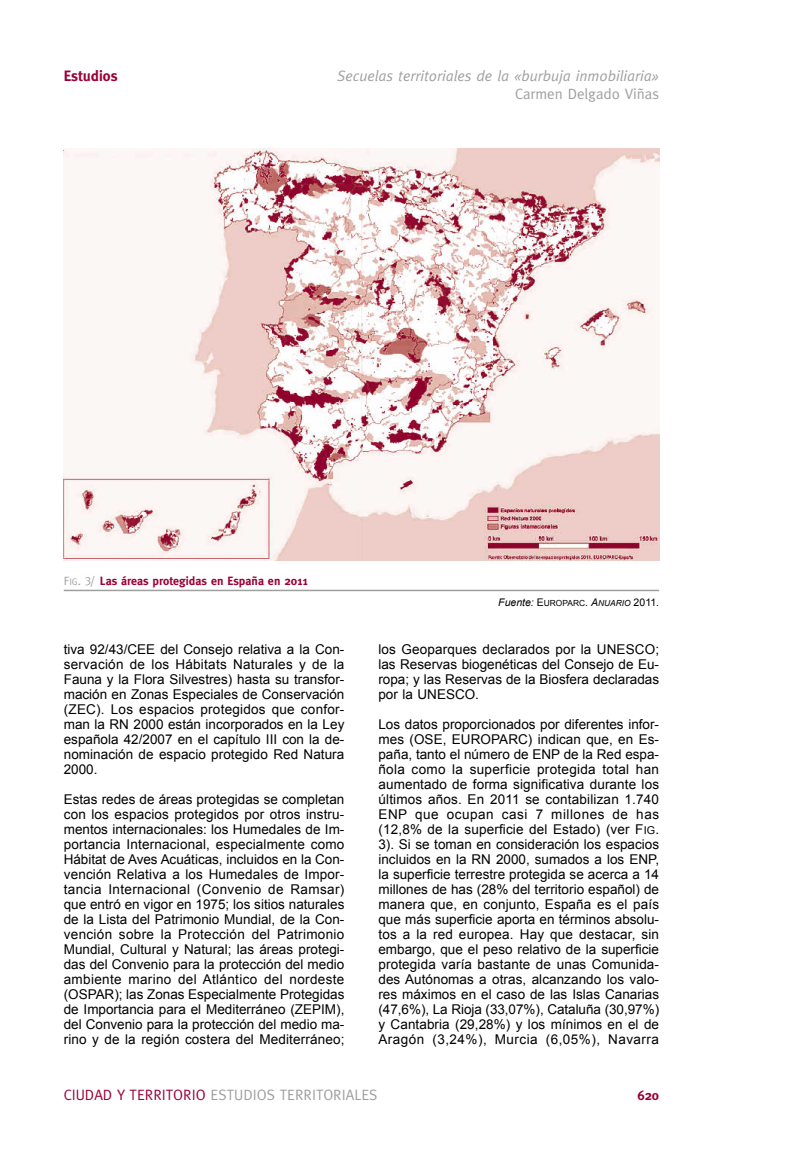
<style>
.page{position:relative;width:808px;height:1149px;background:#fff}
.page>*{position:absolute;margin:0;border:0;box-sizing:border-box;transform-origin:0 0}
.t1{font:15px "Meta";color:#9f9f9f}
.t2{font:italic 15px "Meta";color:#9f9f9f}
.t3{font:700 15px "Meta";color:#9b0233}
.t4{font:13.5px/15px "Arial";letter-spacing:.005em;color:#000;text-align:justify}
.t5{font:700 13.5px "Meta";color:#9b0233}
.t6{font:700 12px "Meta";color:#9b0233}
.t7{font:italic 10.5px "Arial";color:#000}
.s1{font-family:"Meta Caps";font-weight:400;color:#9f9f9f}
.s2{font-family:"Meta Caps";font-weight:400;font-size:9.6px;color:#9f9f9f}
.s3{font-style:normal}
.s4{font-style:normal;font-size:8.4px}
.s5{font-size:8.4px}
.s6{font-size:10.8px}
.s7{color:#9b0233}
</style>
<div class="page">
<hr style="left:64px;top:589px;width:595px;height:2px;background:#9f9f9f">
<img style="left:64px;top:149px;width:595px;height:411px">
<p class="t3" style="left:64px;top:70px;width:55px">Estudios</p>
<p class="t2" style="left:337px;top:70px;width:323px">Secuelas territoriales de la «burbuja inmobiliaria»</p>
<p class="t1" style="left:515px;top:88px;width:146px">Carmen Delgado Viñas</p>
<p class="t6" style="left:64px;top:576px;width:246px"><span class="s1">F</span><span class="s2">IG</span><span class="s1">. 3/</span> Las áreas protegidas en España en 2011</p>
<p class="t4" style="left:64px;top:641px;width:282px">tiva 92/43/CEE del Consejo relativa a la Con&shy;servación de los Hábitats Naturales y de la Fauna y la Flora Silvestres) hasta su transfor&shy;mación en Zonas Especiales de Conservación (ZEC). Los espacios protegidos que confor&shy;man la RN 2000 están incorporados en la Ley española 42/2007 en el capítulo III con la de&shy;nominación de espacio protegido Red Natura 2000.</p>
<p class="t4" style="left:64px;top:791px;width:282px">Estas redes de áreas protegidas se completan con los espacios protegidos por otros instru&shy;mentos internacionales: los Humedales de Im&shy;portancia Internacional, especialmente como Hábitat de Aves Acuáticas, incluidos en la Con&shy;vención Relativa a los Humedales de Impor&shy;tancia Internacional (Convenio de Ramsar) que entró en vigor en 1975; los sitios naturales de la Lista del Patrimonio Mundial, de la Con&shy;vención sobre la Protección del Patrimonio Mundial, Cultural y Natural; las áreas protegi&shy;das del Convenio para la protección del medio ambiente marino del Atlántico del nordeste (OSPAR); las Zonas Especialmente Protegidas de Importancia para el Mediterráneo (ZEPIM), del Convenio para la protección del medio ma&shy;rino y de la región costera del Mediterráneo;</p>
<p class="t7" style="left:498px;top:596px;width:162px">Fuente: <span class="s3">E</span><span class="s4">UROPARC</span><span class="s3">.</span> A<span class="s5">NUARIO</span> <span class="s3">2011.</span></p>
<p class="t4" style="left:378px;top:641px;width:282px">los Geoparques declarados por la UNESCO; las Reservas biogenéticas del Consejo de Eu&shy;ropa; y las Reservas de la Biosfera declaradas por la UNESCO.</p>
<p class="t4" style="left:378px;top:716px;width:282px">Los datos proporcionados por diferentes infor&shy;mes (OSE, EUROPARC) indican que, en Es&shy;paña, tanto el número de ENP de la Red espa&shy;ñola como la superficie protegida total han aumentado de forma significativa durante los últimos años. En 2011 se contabilizan 1.740<br>ENP que ocupan casi 7 millones de has (12,8% de la superficie del Estado) (ver F<span class="s6">IG</span>.<br>3). Si se toman en consideración los espacios incluidos en la RN 2000, sumados a los ENP, la superficie terrestre protegida se acerca a 14 millones de has (28% del territorio español) de manera que, en conjunto, España es el país que más superficie aporta en términos absolu&shy;tos a la red europea. Hay que destacar, sin embargo, que el peso relativo de la superficie protegida varía bastante de unas Comunida&shy;des Autónomas a otras, alcanzando los valo&shy;res máximos en el caso de las Islas Canarias (47,6%), La Rioja (33,07%), Cataluña (30,97%) y Cantabria (29,28%) y los mínimos en el de Aragón (3,24%), Murcia (6,05%), Navarra</p>
<p class="t1" style="left:64px;top:1088px;width:315px"><span class="s7">CIUDAD Y TERRITORIO</span> ESTUDIOS TERRITORIALES</p>
<p class="t5" style="left:637px;top:1089px;width:23px">620</p>
</div>
